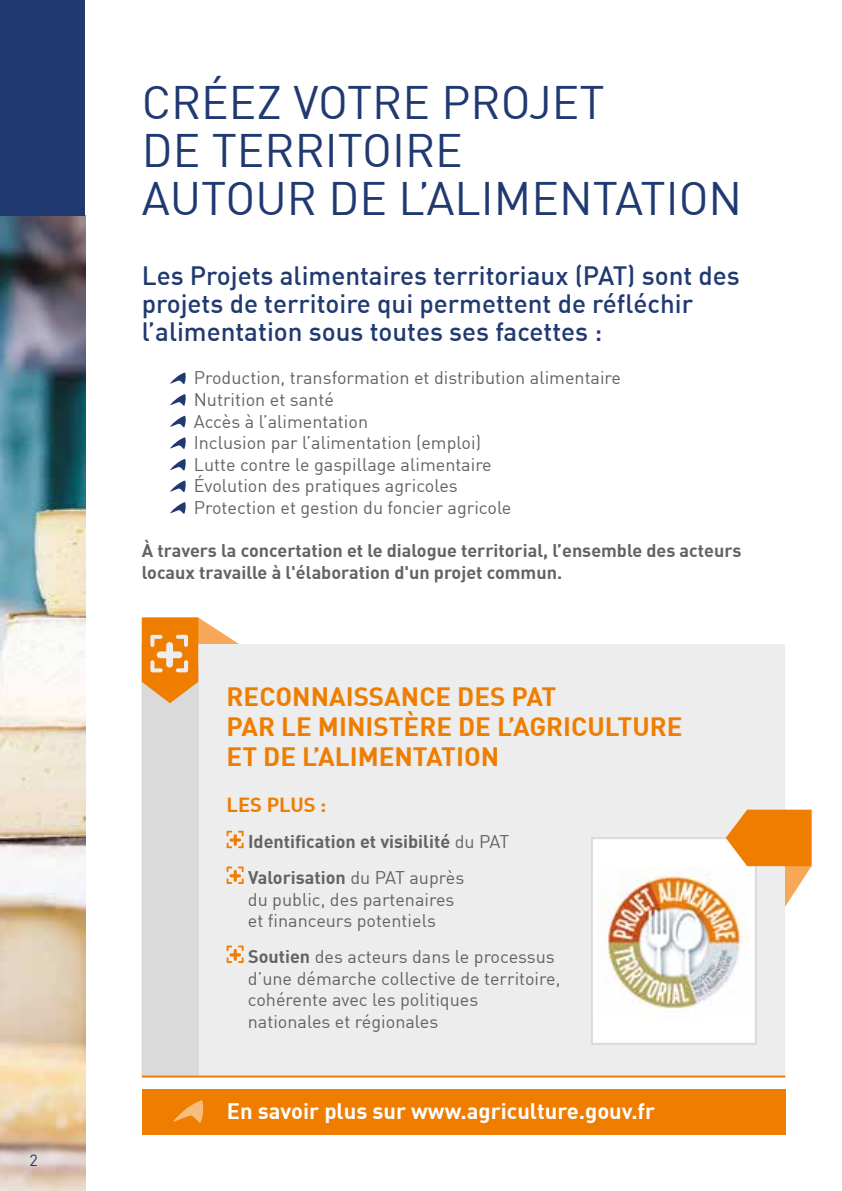
<style>
.page{position:relative;width:842px;height:1191px;background:#fff}
.page>*{position:absolute;margin:0;border:0;box-sizing:border-box;transform-origin:0 0}
.t1{font:46px/48px "DIN";color:#203a71}
.t2{font:500 26px/28px "DIN";color:#203a71}
.t3{font:700 26px/30px "DIN";color:#ef7d00}
.t4{font:700 22px "DIN";color:#fff}
.t5{font:700 20px "DIN";color:#ef7d00}
.t6{font:18px/21.6px "DIN";color:#646363}
.t7{font:700 18px/21.6px "DIN";color:#646363}
.t8{font:16px "DIN";color:#203a71}
.s1{font-weight:400}
.s2{font-weight:700}
</style>
<div class="page">
<svg style="left:170px;top:372px;width:16px;height:12px"></svg>
<svg style="left:170px;top:394px;width:16px;height:12px"></svg>
<svg style="left:170px;top:415px;width:16px;height:12px"></svg>
<svg style="left:170px;top:437px;width:16px;height:12px"></svg>
<svg style="left:170px;top:459px;width:16px;height:12px"></svg>
<svg style="left:170px;top:480px;width:16px;height:12px"></svg>
<svg style="left:170px;top:502px;width:16px;height:12px"></svg>
<img style="left:0;top:215px;width:85px;height:976px">
<div style="left:142px;top:1089px;width:643px;height:45px;background:#ef7d00"></div>
<svg style="left:173px;top:1100px;width:31px;height:23px"></svg>
<svg style="left:198px;top:617px;width:41px;height:27px"></svg>
<div style="left:142px;top:644px;width:643px;height:431px;background:#ededed"></div>
<div style="left:142px;top:666px;width:56px;height:409px;background:#dadada"></div>
<svg style="left:142px;top:617px;width:56px;height:86px"></svg>
<svg style="left:227px;top:830px;width:17px;height:18px"></svg>
<svg style="left:227px;top:866px;width:17px;height:18px"></svg>
<svg style="left:227px;top:945px;width:17px;height:18px"></svg>
<hr style="left:142px;top:1075px;width:643px;height:2px;background:#ef7d00">
<div style="left:592px;top:838px;width:164px;height:205px;background:#fff"></div>
<img style="left:598px;top:867px;width:151px;height:149px">
<div style="left:591px;top:837px;width:166px;height:207px;border:2px solid #dadada"></div>
<svg style="left:726px;top:809px;width:85px;height:110px"></svg>
<div style="left:0;top:0;width:85px;height:215px;background:#203a71"></div>
<hr style="left:841px;top:0;width:1px;height:215px;background:#203a71">
<p class="t8" style="left:29px;top:1149px;width:10px">2</p>
<h1 class="t1" style="left:142px;top:78px;width:602px">CRÉEZ VOTRE PROJET<br>DE TERRITOIRE<br>AUTOUR DE L’ALIMENTATION</h1>
<h2 class="t2" style="left:142px;top:261px;width:600px">Les Projets alimentaires territoriaux (PAT) sont des projets de territoire qui permettent de réfléchir l’alimentation sous toutes ses facettes :</h2>
<p class="t6" style="left:194px;top:367px;width:429px">Production, transformation et distribution alimentaire Nutrition et santé<br>Accès à l’alimentation<br>Inclusion par l’alimentation (emploi)<br>Lutte contre le gaspillage alimentaire<br>Évolution des pratiques agricoles<br>Protection et gestion du foncier agricole</p>
<p class="t7" style="left:142px;top:539px;width:601px">À travers la concertation et le dialogue territorial, l’ensemble des acteurs locaux travaille à l'élaboration d'un projet commun.</p>
<h2 class="t3" style="left:227px;top:680px;width:457px">RECONNAISSANCE DES PAT<br>PAR LE MINISTÈRE DE L’AGRICULTURE<br>ET DE L’ALIMENTATION</h2>
<p class="t5" style="left:227px;top:792px;width:101px">LES PLUS :</p>
<p class="t7" style="left:248px;top:823px;width:263px;line-height:35.8px">Identification et visibilité <span class="s1">du PAT<br></span>Valorisation <span class="s1">du PAT auprès</span></p>
<p class="t6" style="left:248px;top:888px;width:208px">du public, des partenaires et financeurs potentiels</p>
<p class="t6" style="left:248px;top:945px;width:314px"><span class="s2">Soutien</span> des acteurs dans le processus d’une démarche collective de territoire, cohérente avec les politiques nationales et régionales</p>
<p class="t4" style="left:227px;top:1097px;width:430px">En savoir plus sur www.agriculture.gouv.fr</p>
</div>
